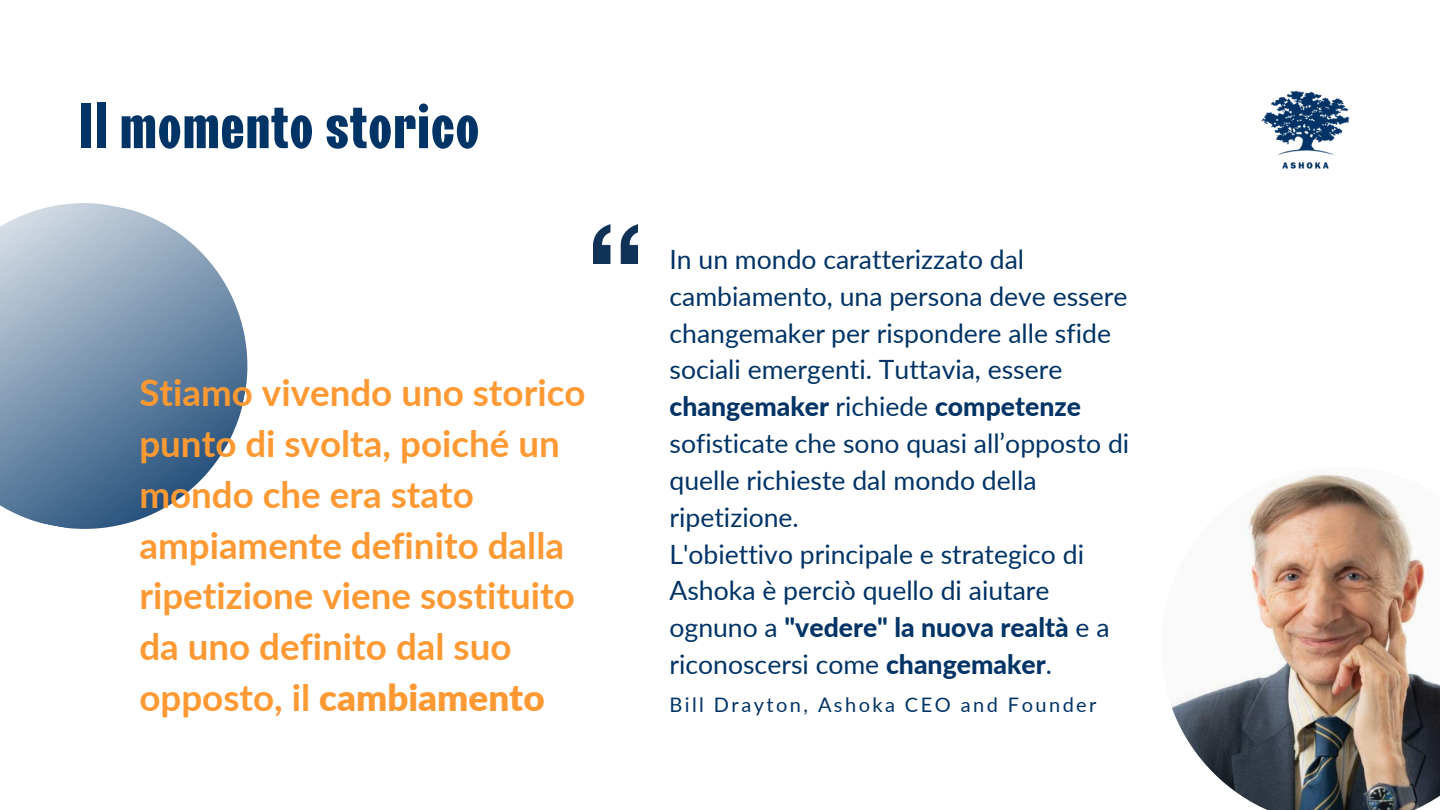
<style>
.page{position:relative;width:1440px;height:810px;background:#fff}
.page>*{position:absolute;margin:0;border:0;box-sizing:border-box;transform-origin:0 0}
.t1{font:700 condensed 63.7px "Lazord";color:#036}
.t2{font:700 36.8px/50.7px "Lato";color:#f93}
.t3{font:26.6px/36.8px "Lato";color:#036}
.t4{font:20px "Lato";letter-spacing:.12em;color:#036}
.s1{font-weight:900}
.s2{font-weight:800}
</style>
<div class="page">
<img style="left:594px;top:224px;width:44px;height:39px">
<img style="left:1171px;top:474px;width:269px;height:336px">
<img style="left:1261px;top:91px;width:89px;height:78px">
<svg style="left:0;top:203px;width:248px;height:326px"></svg>
<h3 class="t1" style="left:79px;top:93px;width:403px">Il momento storico</h3>
<p class="t2" style="left:139px;top:367px;width:448px">Stiamo vivendo uno storico punto di svolta, poiché un mondo che era stato ampiamente definito dalla ripetizione viene sostituito da uno definito dal suo opposto, il <span class="s1">cambiamento</span></p>
<h2 class="t3" style="left:670px;top:240px;width:461px">In un mondo caratterizzato dal cambiamento, una persona deve essere changemaker per rispondere alle sfide sociali emergenti. Tuttavia, essere <span class="s2">changemaker</span> richiede <span class="s2">competenze </span>sofisticate che sono quasi all’opposto di quelle richieste dal mondo della ripetizione.<br>L'obiettivo principale e strategico di Ashoka è perciò quello di aiutare ognuno a <span class="s2">"vedere" la nuova realtà</span> e a riconoscersi come <span class="s2">changemaker</span>.</h2>
<p class="t4" style="left:670px;top:692px;width:429px">Bill Drayton, Ashoka CEO and Founder</p>
</div>
